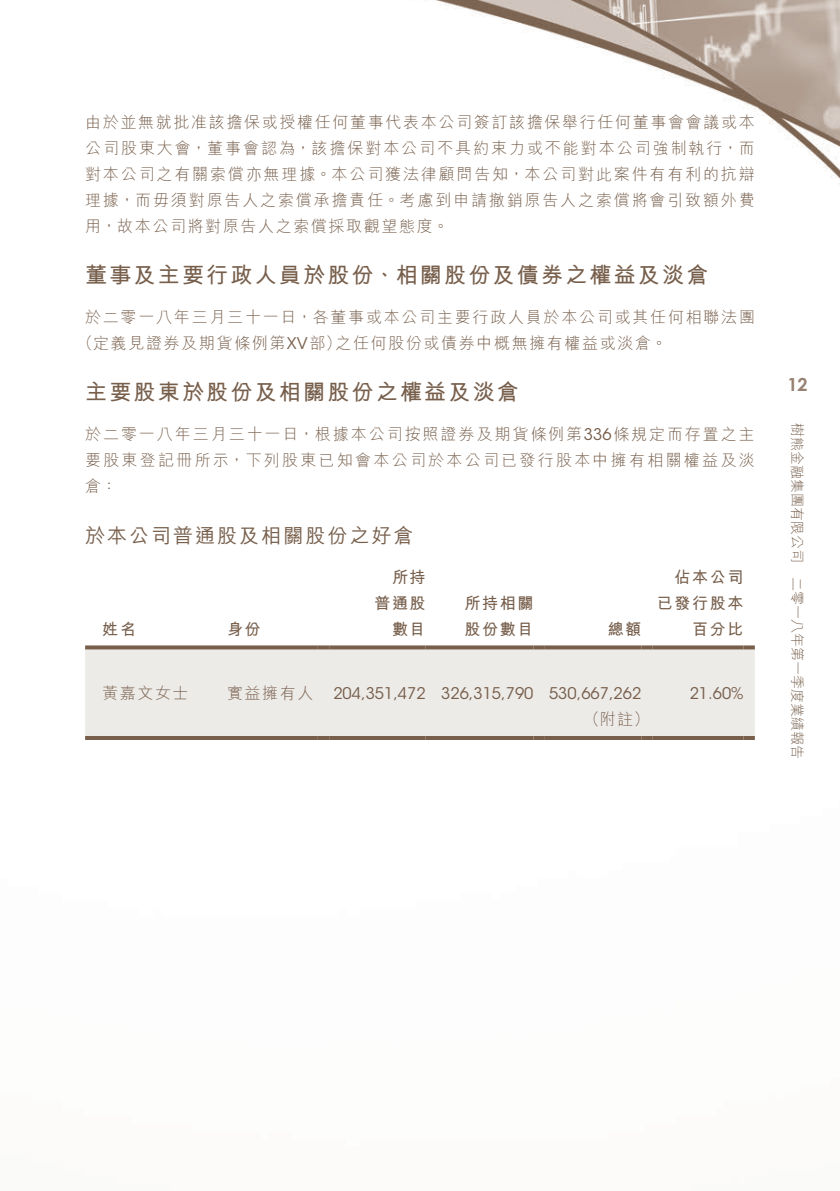
<style>
.page{position:relative;width:840px;height:1191px;background:#fff}
.page>*{position:absolute;margin:0;border:0;box-sizing:border-box;transform-origin:0 0}
.t1{font:700 22px "M Hei HK";letter-spacing:.1em;color:#775f4c}
.t2{font:500 20px "M Hei HK";letter-spacing:.1em;color:#775f4c}
.t3{font:700 18px "Century Gothic";color:#978172}
.t4{font:300 16px/26px "M Hei HK";letter-spacing:.11em;color:#775f4c;text-align:justify}
.t5{font:16px "ITC Avant Garde Std";color:#775f4c}
.t6{font:700 16px/26px "M Hei HK";letter-spacing:.1em;color:#775f4c;text-align:right}
.t7{font:300 14px "M Hei HK";color:#775f4c}
.s1{font-family:"ITC Avant Garde Std";font-weight:400}
</style>
<div class="page">
<img style="left:425px;top:0;width:414px;height:740px">
<div style="left:85px;top:649px;width:669px;height:87px;background:#edebe8"></div>
<svg style="left:85px;top:645px;width:142px;height:4px"></svg>
<svg style="left:227px;top:645px;width:90px;height:4px"></svg>
<svg style="left:317px;top:645px;width:12px;height:4px"></svg>
<svg style="left:329px;top:645px;width:96px;height:4px"></svg>
<svg style="left:425px;top:645px;width:12px;height:4px"></svg>
<svg style="left:437px;top:645px;width:96px;height:4px"></svg>
<svg style="left:533px;top:645px;width:11px;height:4px"></svg>
<svg style="left:544px;top:645px;width:97px;height:4px"></svg>
<svg style="left:641px;top:645px;width:11px;height:4px"></svg>
<svg style="left:652px;top:645px;width:91px;height:4px"></svg>
<svg style="left:743px;top:645px;width:11px;height:4px"></svg>
<hr style="left:85px;top:736px;width:142px;height:4px;background:#775f4c">
<hr style="left:227px;top:736px;width:90px;height:4px;background:#775f4c">
<hr style="left:317px;top:736px;width:12px;height:4px;background:#775f4c">
<hr style="left:329px;top:736px;width:96px;height:4px;background:#775f4c">
<hr style="left:425px;top:736px;width:12px;height:4px;background:#775f4c">
<hr style="left:437px;top:736px;width:96px;height:4px;background:#775f4c">
<hr style="left:533px;top:736px;width:11px;height:4px;background:#775f4c">
<hr style="left:544px;top:736px;width:97px;height:4px;background:#775f4c">
<hr style="left:641px;top:736px;width:11px;height:4px;background:#775f4c">
<hr style="left:652px;top:736px;width:91px;height:4px;background:#775f4c">
<hr style="left:743px;top:736px;width:11px;height:4px;background:#775f4c">
<p class="t4" style="left:85px;top:109px;width:671px">由於並無就批准該擔保或授權任何董事代表本公司簽訂該擔保舉行任何董事會會議或本公司股東大會，董事會認為，該擔保對本公司不具約束力或不能對本公司強制執行，而對本公司之有關索償亦無理據。本公司獲法律顧問告知，本公司對此案件有有利的抗辯理據，而毋須對原告人之索償承擔責任。考慮到申請撤銷原告人之索償將會引致額外費用，故本公司將對原告人之索償採取觀望態度。</p>
<h1 class="t1" style="left:85px;top:259px;width:624px">董事及主要行政人員於股份、相關股份及債券之權益及淡倉</h1>
<p class="t4" style="left:335px;top:304px;width:421px;text-indent:-250px">於二零一八年三月三十一日，各董事或本公司主要行政人員於本公司或其任何相聯法團之任何股份或債券中概無擁有權益或淡倉。</p>
<p class="t4" style="left:77px;top:330px;width:266px">（定義見證券及期貨條例第<span class="s1">XV</span>部）</p>
<h1 class="t1" style="left:85px;top:376px;width:435px">主要股東於股份及相關股份之權益及淡倉</h1>
<p class="t4" style="left:85px;top:421px;width:670px">於二零一八年三月三十一日，根據本公司按照證券及期貨條例第<span class="s1">336</span>條規定而存置之主要股東登記冊所示，下列股東已知會本公司於本公司已發行股本中擁有相關權益及淡倉：</p>
<p class="t2" style="left:85px;top:521px;width:330px">於本公司普通股及相關股份之好倉</p>
<p class="t6" style="left:102px;top:614px;width:35px">姓名</p>
<p class="t4" style="left:102px;top:680px;width:88px">黃嘉文女士</p>
<p class="t6" style="left:227px;top:614px;width:35px">身份</p>
<p class="t4" style="left:227px;top:680px;width:88px">實益擁有人</p>
<p class="t6" style="left:374px;top:562px;width:53px">所持普通股數目</p>
<p class="t6" style="left:464px;top:588px;width:70px">所持相關</p>
<p class="t6" style="left:464px;top:614px;width:70px">股份數目</p>
<p class="t6" style="left:607px;top:614px;width:35px">總額</p>
<p class="t6" style="left:656px;top:562px;width:88px">佔本公司已發行股本百分比</p>
<p class="t5" style="left:333px;top:684px;width:94px">204,351,472</p>
<p class="t5" style="left:441px;top:684px;width:94px">326,315,790</p>
<p class="t5" style="left:548px;top:684px;width:94px">530,667,262</p>
<p class="t4" style="left:583px;top:706px;width:67px">（附註(</p>
<p class="t5" style="left:689px;top:684px;width:55px">21.60%</p>
<p class="t3" style="left:786px;top:371px;width:22px">12</p>
<p class="t7" style="left:803px;top:423px;width:141px;rotate:90deg">樹熊金融集團有限公司</p>
<p class="t7" style="left:803px;top:577px;width:184px;rotate:90deg">二零一八年第一季度業績報告</p>
</div>
